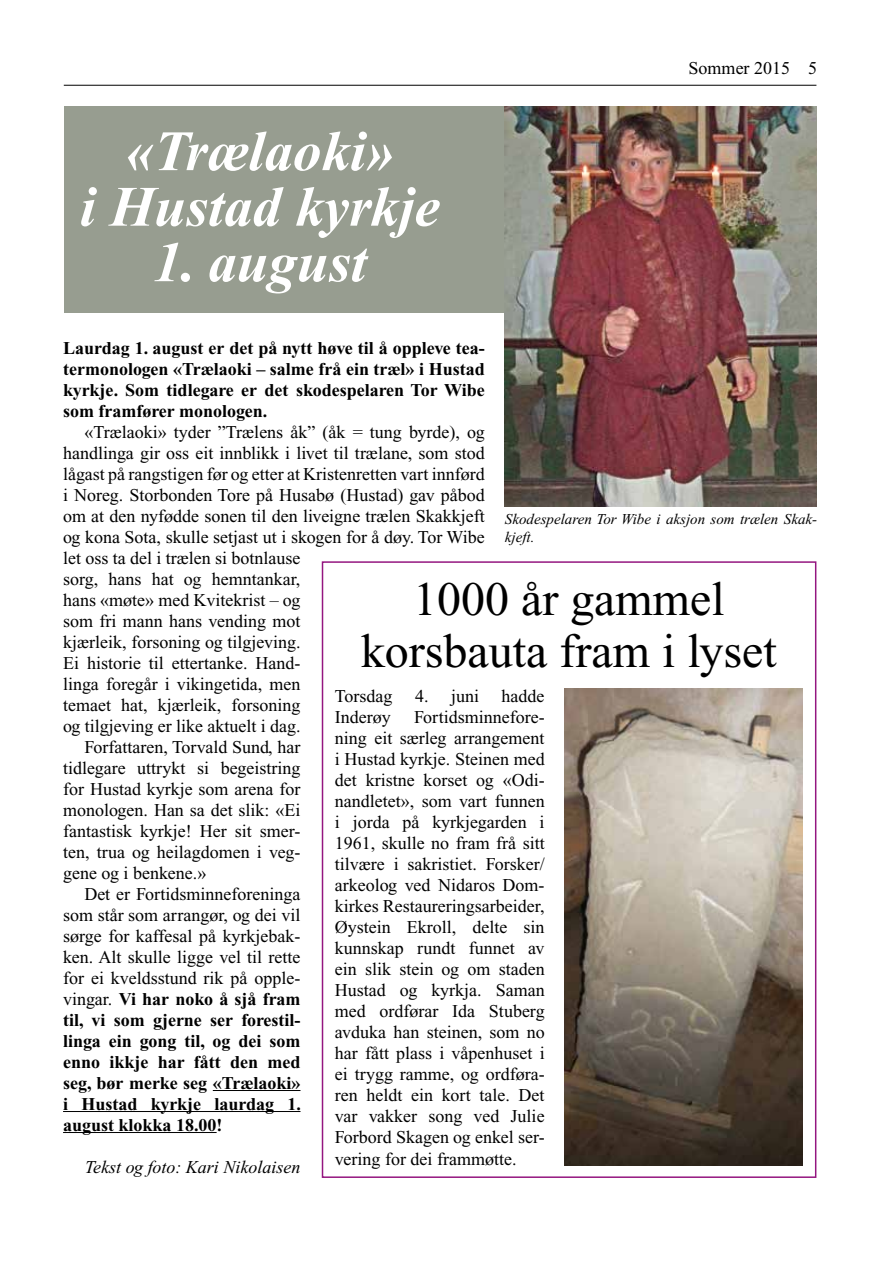
<style>
.page{position:relative;width:893px;height:1263px;background:#fff}
.page>*{position:absolute;margin:0;border:0;box-sizing:border-box;transform-origin:0 0}
.t1{font:italic 700 57px/55.5px "Times New Roman";color:#fff;text-align:center}
.t2{font:48px/52.5px "Times New Roman";color:#000;text-align:center}
.t3{font:18px/21px "Times New Roman";color:#000;text-align:justify}
.t4{font:700 18px/21px "Times New Roman";color:#000;text-align:justify}
.t5{font:italic 18px "Times New Roman";color:#000}
.t6{font:italic 15px/18px "Times New Roman";color:#000}
.s1{font-weight:400}
</style>
<div class="page">
<hr style="left:64px;top:85px;width:752px;height:1px;background:#000">
<div style="left:322px;top:561px;width:494px;height:617px;border:2px solid #941680"></div>
<div style="left:64px;top:106px;width:453px;height:207px;background:#979d90"></div>
<img style="left:564px;top:688px;width:239px;height:477px">
<hr style="left:213px;top:1090px;width:87px;height:1px;background:#000">
<hr style="left:63px;top:1111px;width:237px;height:1px;background:#000">
<hr style="left:63px;top:1132px;width:154px;height:1px;background:#000">
<img style="left:505px;top:106px;width:311px;height:400px">
<h1 class="t1" style="left:80px;top:124px;width:361px">«Trælaoki»<br>i Hustad kyrkje</h1>
<h1 class="t1" style="left:153px;top:235px;width:215px">1. august</h1>
<p class="t3" style="left:689px;top:57px;width:130px">Sommer 2015 5</p>
<p class="t4" style="left:63px;top:337px;width:423px">Laurdag 1. august er det på nytt høve til å oppleve tea&shy;termonologen «Trælaoki – salme frå ein træl» i Hustad kyrkje. Som tidlegare er det skodespelaren Tor Wibe som framfører monologen.</p>
<p class="t3" style="left:84px;top:421px;width:402px">«Trælaoki» tyder ”Trælens åk” (åk = tung byrde), og</p>
<p class="t3" style="left:63px;top:442px;width:423px">handlinga gir oss eit innblikk i livet til trælane, som stod</p>
<p class="t3" style="left:63px;top:463px;width:423px">lågast på rangstigen før og etter at Kristenretten vart innførd</p>
<p class="t3" style="left:63px;top:484px;width:423px">i Noreg. Storbonden Tore på Husabø (Hustad) gav påbod</p>
<p class="t3" style="left:63px;top:505px;width:423px">om at den nyfødde sonen til den liveigne trælen Skakkjeft</p>
<p class="t3" style="left:63px;top:526px;width:423px">og kona Sota, skulle setjast ut i skogen for å døy. Tor Wibe</p>
<p class="t3" style="left:63px;top:547px;width:239px">let oss ta del i trælen si botnlause</p>
<p class="t3" style="left:63px;top:568px;width:239px">sorg, hans hat og hemntankar,</p>
<p class="t3" style="left:63px;top:589px;width:239px">hans «møte» med Kvitekrist – og</p>
<p class="t3" style="left:63px;top:610px;width:239px">som fri mann hans vending mot</p>
<p class="t3" style="left:63px;top:631px;width:239px">kjærleik, forsoning og tilgjeving.</p>
<p class="t3" style="left:63px;top:652px;width:239px">Ei historie til ettertanke. Hand-</p>
<p class="t3" style="left:63px;top:673px;width:239px">linga foregår i vikingetida, men</p>
<p class="t3" style="left:63px;top:694px;width:239px">temaet hat, kjærleik, forsoning</p>
<p class="t3" style="left:63px;top:715px;width:239px">og tilgjeving er like aktuelt i dag.</p>
<p class="t3" style="left:84px;top:736px;width:218px">Forfattaren, Torvald Sund, har</p>
<p class="t3" style="left:63px;top:757px;width:239px">tidlegare uttrykt si begeistring</p>
<p class="t3" style="left:63px;top:778px;width:239px">for Hustad kyrkje som arena for</p>
<p class="t3" style="left:63px;top:799px;width:239px">monologen. Han sa det slik: «Ei</p>
<p class="t3" style="left:63px;top:820px;width:239px">fantastisk kyrkje! Her sit smer-</p>
<p class="t3" style="left:63px;top:841px;width:239px">ten, trua og heilagdomen i veg-</p>
<p class="t3" style="left:63px;top:862px;width:145px">gene og i benkene.»</p>
<p class="t3" style="left:84px;top:883px;width:218px">Det er Fortidsminneforeninga</p>
<p class="t3" style="left:63px;top:904px;width:239px">som står som arrangør, og dei vil</p>
<p class="t3" style="left:63px;top:925px;width:239px">sørge for kaffesal på kyrkjebak-</p>
<p class="t3" style="left:63px;top:946px;width:239px">ken. Alt skulle ligge vel til rette</p>
<p class="t3" style="left:63px;top:967px;width:239px">for ei kveldsstund rik på opple-</p>
<p class="t4" style="left:63px;top:988px;width:239px"><span class="s1">vingar.</span> Vi har noko å sjå fram</p>
<p class="t4" style="left:63px;top:1009px;width:239px">til, vi som gjerne ser forestil-</p>
<p class="t4" style="left:63px;top:1030px;width:239px">linga ein gong til, og dei som</p>
<p class="t4" style="left:63px;top:1051px;width:239px">enno ikkje har fått den med</p>
<p class="t4" style="left:63px;top:1072px;width:239px">seg, bør merke seg «Trælaoki»</p>
<p class="t4" style="left:63px;top:1093px;width:239px">i Hustad kyrkje laurdag 1.</p>
<p class="t4" style="left:63px;top:1114px;width:161px">august klokka 18.00!</p>
<p class="t5" style="left:85px;top:1157px;width:217px">Tekst og foto: Kari Nikolaisen</p>
<p class="t6" style="left:505px;top:510px;width:314px">Skodespelaren Tor Wibe i aksjon som trælen Skak&shy;kjeft.</p>
<h2 class="t2" style="left:361px;top:573px;width:417px">1000 år gammel korsbauta fram i lyset</h2>
<p class="t3" style="left:335px;top:686px;width:59px">Torsdag</p>
<p class="t3" style="left:415px;top:686px;width:66px">4. juni</p>
<p class="t3" style="left:502px;top:686px;width:44px">hadde</p>
<p class="t3" style="left:335px;top:707px;width:57px">Inderøy</p>
<p class="t3" style="left:335px;top:707px;width:211px;text-indent:79px">Fortidsminnefore&shy;ning eit særleg arrangement i Hustad kyrkje. Steinen med det kristne korset og «Odi&shy;nandletet», som vart funnen i jorda på kyrkjegarden i 1961, skulle no fram frå sitt tilvære i sakristiet. Forsker/ arkeolog ved Nidaros Dom&shy;kirkes Restaureringsarbeider, Øystein Ekroll, delte sin kunnskap rundt funnet av ein slik stein og om staden Hustad og kyrkja. Saman med ordførar Ida Stuberg avduka han steinen, som no har fått plass i våpenhuset i ei trygg ramme, og ordføra&shy;ren heldt ein kort tale. Det var vakker song ved Julie Forbord Skagen og enkel ser&shy;vering for dei frammøtte.</p>
</div>
